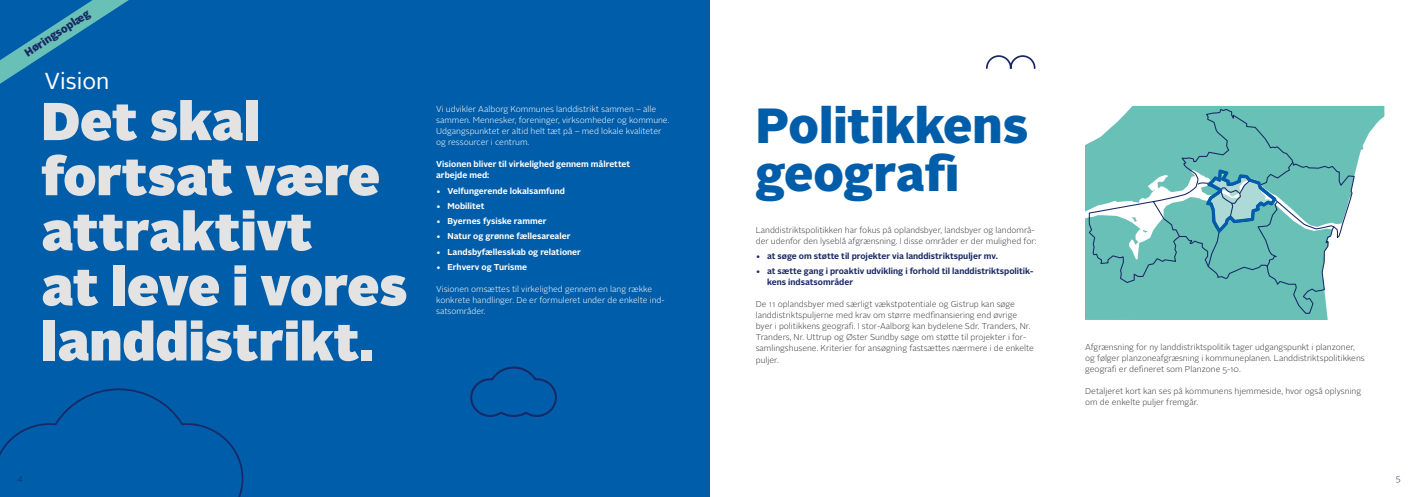
<style>
.page{position:relative;width:1418px;height:497px;background:#fff}
.page>*{position:absolute;margin:0;border:0;box-sizing:border-box;transform-origin:0 0}
.Overskrift{font:900 53px "Alright Sans";color:#e3e3e3}
.Overskrift-2{font:900 49.2px/48px "Alright Sans";color:#005da9}
.Overskrift-3{font:23px "Alright Sans";color:#fff}
.t1{font:900 11px "Alright Sans";color:#182865}
.Brod{font:300 8.5px/11px "Alright Sans";color:#3c3c3b}
.Brod_hvid{font:300 8.5px/11px "Alright Sans";color:#fff}
.Bullits_sort{font:700 8.5px/11px "Alright Sans";color:#182865}
.Bullits{font:700 8.5px "Alright Sans";color:#fff}
.Fed{font:700 8.5px/11px "Alright Sans";color:#fff}
.t2{font:300 8.5px "Alright Sans";color:#182865}
</style>
<div class="page">
<div style="left:0;top:0;width:709px;height:496px;background:#005da9"></div>
<div style="left:1085px;top:226px;width:243px;height:93px;background:#68c0b6"></div>
<svg style="left:1085px;top:106px;width:299px;height:120px"></svg>
<svg style="left:1087px;top:109px;width:268px;height:174px;background:#7dc5bf"></svg>
<svg style="left:1178px;top:161px;width:157px;height:153px;background:#70bdb9"></svg>
<svg style="left:0;top:0;width:129px;height:84px"></svg>
<svg style="left:470px;top:366px;width:87px;height:51px"></svg>
<svg style="left:0;top:388px;width:244px;height:108px"></svg>
<svg style="left:986px;top:55px;width:50px;height:14px"></svg>
<p class="t1" style="left:21px;top:47px;width:77px;rotate:-33deg">Høringsoplæg</p>
<h1 class="Overskrift-3" style="left:45px;top:65px;width:66px">Vision</h1>
<h1 class="Overskrift" style="left:41px;top:83px;width:220px">Det skal</h1>
<h1 class="Overskrift" style="left:41px;top:138px;width:340px">fortsat være</h1>
<h1 class="Overskrift" style="left:41px;top:193px;width:273px">attraktivt</h1>
<h1 class="Overskrift" style="left:41px;top:248px;width:367px">at leve i vores</h1>
<h1 class="Overskrift" style="left:41px;top:303px;width:334px">landdistrikt.</h1>
<p class="Brod_hvid" style="left:436px;top:104px;width:235px">Vi udvikler Aalborg Kommunes landdistrikt sammen – alle sammen. Mennesker, foreninger, virksomheder og kommune.<br>Udgangspunktet er altid helt tæt på – med lokale kvaliteter og ressourcer i centrum.</p>
<h2 class="Fed" style="left:436px;top:158px;width:195px">Visionen bliver til virkelighed gennem målrettet arbejde med:</h2>
<p class="Bullits" style="left:436px;top:184px;width:130px">• Velfungerende lokalsamfund</p>
<p class="Bullits" style="left:436px;top:199px;width:50px">• Mobilitet</p>
<p class="Bullits" style="left:436px;top:215px;width:112px">• Byernes fysiske rammer</p>
<p class="Bullits" style="left:436px;top:230px;width:136px">• Natur og grønne fællesarealer</p>
<p class="Bullits" style="left:436px;top:245px;width:146px">• Landsbyfællesskab og relationer</p>
<p class="Bullits" style="left:436px;top:260px;width:93px">• Erhverv og Turisme</p>
<p class="Brod_hvid" style="left:436px;top:283px;width:230px">Visionen omsættes til virkelighed gennem en lang række konkrete handlinger. De er formuleret under de enkelte ind&shy;satsområder.</p>
<h1 class="Overskrift-2" style="left:755px;top:102px;width:274px">Politikkens geografi</h1>
<p class="Brod" style="left:755px;top:224px;width:282px">Landdistriktspolitikken har fokus på oplandsbyer, landsbyer og landområ&shy;der udenfor den lyseblå afgrænsning. I disse områder er der mulighed for:</p>
<p class="Bullits_sort" style="left:755px;top:250px;width:243px">• at søge om støtte til projekter via landdistriktspuljer mv.</p>
<p class="Bullits_sort" style="left:767px;top:265px;width:268px;text-indent:-11px">• at sætte gang i proaktiv udvikling i forhold til landdistriktspolitik&shy;kens indsatsområder</p>
<p class="Brod" style="left:755px;top:299px;width:280px">De 11 oplandsbyer med særligt vækstpotentiale og Gistrup kan søge landdistriktspuljerne med krav om større medfinansiering end øvrige byer i politikkens geografi. I stor-Aalborg kan bydelene Sdr. Tranders, Nr.<br>Tranders, Nr. Uttrup og Øster Sundby søge om støtte til projekter i for&shy;samlingshusene. Kriterier for ansøgning fastsættes nærmere i de enkelte puljer.</p>
<p class="Brod" style="left:1085px;top:341px;width:281px">Afgrænsning for ny landdistriktspolitik tager udgangspunkt i planzoner, og følger planzoneafgræsning i kommuneplanen. Landdistriktspolitikkens geografi er defineret som Planzone 5-10.</p>
<p class="Brod" style="left:1085px;top:385px;width:277px">Detaljeret kort kan ses på kommunens hjemmeside, hvor også oplysning om de enkelte puljer fremgår.</p>
<p class="t2" style="left:17px;top:471px;width:7px">4</p>
<p class="t2" style="left:1395px;top:471px;width:6px">5</p>
</div>
